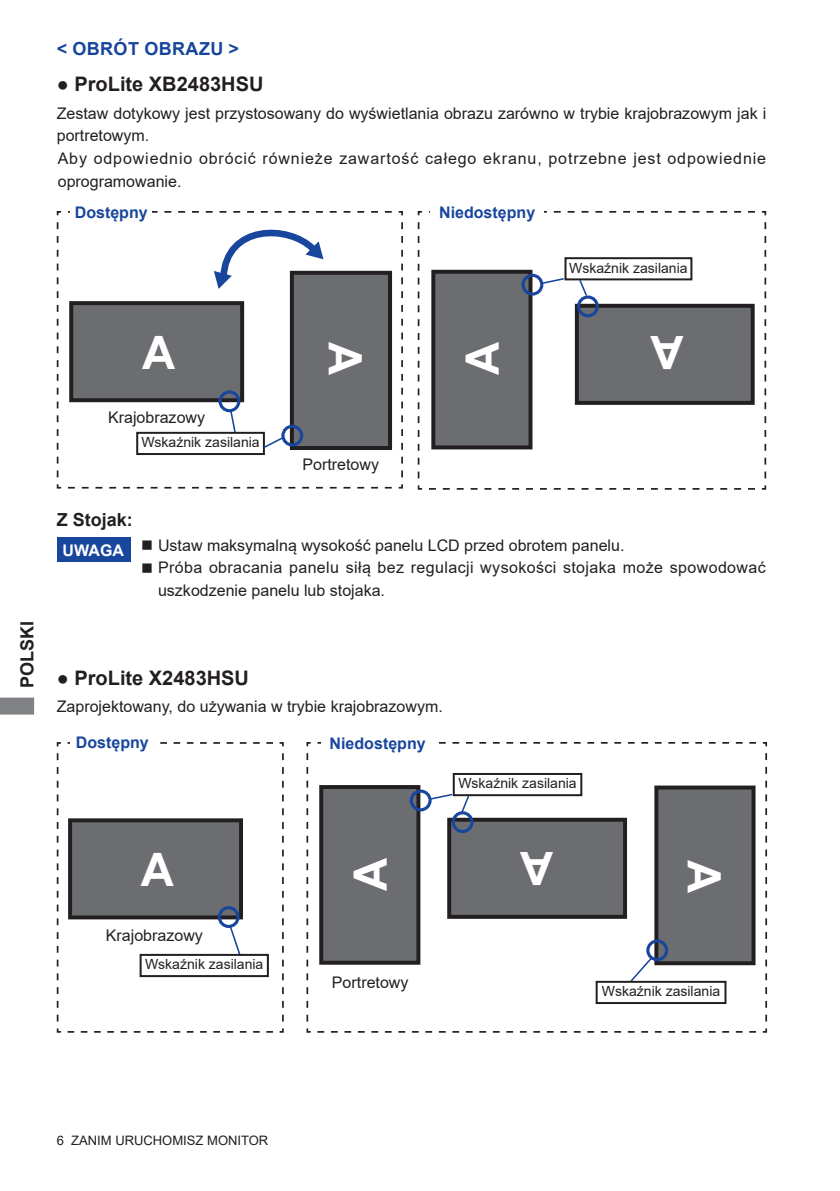
<style>
.page{position:relative;width:840px;height:1191px;background:#fff}
.page>*{position:absolute;margin:0;border:0;box-sizing:border-box;transform-origin:0 0}
.t1{font:700 46px "Arial";color:#fff}
.t2{font:700 20px "Arial";color:#231f20}
.t3{font:700 18px "Arial";color:#231f20}
.t4{font:700 18px "Arial";letter-spacing:.02em;color:#18469d}
.t5{font:16px/22.6px "Arial";color:#231f20}
.t6{font:16px/22.6px "Arial";letter-spacing:.025em;color:#231f20}
.t7{font:700 16px "Arial";color:#18469d}
.t8{font:700 16px "Arial";color:#fff}
.t9{font:14px "Arial";color:#231f20}
.t10{font:13px "Arial";color:#231f20}
.s1{font-weight:400}
</style>
<div class="page">
<svg style="left:0;top:697px;width:34px;height:17px"></svg>
<svg style="left:56px;top:211px;width:347px;height:278px"></svg>
<div style="left:71px;top:303px;width:171px;height:97px;background:#6c6d70"></div>
<div style="left:69px;top:301px;width:175px;height:101px;border:4px solid #231f20"></div>
<div style="left:292px;top:273px;width:98px;height:175px;background:#6c6d70"></div>
<div style="left:290px;top:271px;width:102px;height:179px;border:4px solid #231f20"></div>
<div style="left:70px;top:204px;width:82px;height:21px;background:#fff"></div>
<div style="left:218px;top:390px;width:22px;height:22px;border:3px solid #18469d;border-radius:50%"></div>
<svg style="left:229px;top:410px;width:8px;height:22px"></svg>
<div style="left:136px;top:432px;width:129px;height:23px;border:2px solid #231f20"></div>
<div style="left:281px;top:425px;width:22px;height:21px;border:3px solid #18469d;border-radius:50%"></div>
<svg style="left:262px;top:436px;width:22px;height:13px"></svg>
<svg style="left:417px;top:211px;width:349px;height:279px"></svg>
<div style="left:576px;top:306px;width:176px;height:97px;background:#6c6d70"></div>
<div style="left:574px;top:304px;width:180px;height:101px;border:4px solid #231f20"></div>
<div style="left:433px;top:272px;width:97px;height:175px;background:#6c6d70"></div>
<div style="left:431px;top:270px;width:101px;height:179px;border:4px solid #231f20"></div>
<div style="left:430px;top:204px;width:114px;height:19px;background:#fff"></div>
<div style="left:521px;top:274px;width:22px;height:22px;border:3px solid #18469d;border-radius:50%"></div>
<svg style="left:540px;top:277px;width:24px;height:8px"></svg>
<div style="left:564px;top:257px;width:128px;height:23px;border:2px solid #231f20"></div>
<div style="left:576px;top:295px;width:22px;height:22px;border:3px solid #18469d;border-radius:50%"></div>
<svg style="left:577px;top:279px;width:11px;height:18px"></svg>
<svg style="left:56px;top:742px;width:228px;height:291px"></svg>
<div style="left:70px;top:820px;width:171px;height:97px;background:#6c6d70"></div>
<div style="left:68px;top:818px;width:175px;height:101px;border:4px solid #231f20"></div>
<div style="left:70px;top:734px;width:84px;height:19px;background:#fff"></div>
<div style="left:218px;top:906px;width:21px;height:22px;border:3px solid #18469d;border-radius:50%"></div>
<svg style="left:228px;top:924px;width:13px;height:30px"></svg>
<div style="left:139px;top:954px;width:130px;height:23px;border:2px solid #231f20"></div>
<svg style="left:306px;top:742px;width:461px;height:291px"></svg>
<div style="left:449px;top:819px;width:175px;height:98px;background:#6c6d70"></div>
<div style="left:447px;top:817px;width:179px;height:101px;border:4px solid #231f20"></div>
<div style="left:321px;top:787px;width:97px;height:175px;background:#6c6d70"></div>
<div style="left:319px;top:785px;width:101px;height:179px;border:4px solid #231f20"></div>
<div style="left:320px;top:735px;width:114px;height:22px;background:#fff"></div>
<div style="left:656px;top:787px;width:97px;height:176px;background:#6c6d70"></div>
<div style="left:654px;top:785px;width:101px;height:180px;border:4px solid #231f20"></div>
<div style="left:409px;top:789px;width:22px;height:22px;border:3px solid #18469d;border-radius:50%"></div>
<svg style="left:429px;top:793px;width:24px;height:7px"></svg>
<div style="left:452px;top:773px;width:130px;height:23px;border:2px solid #231f20"></div>
<div style="left:451px;top:811px;width:22px;height:22px;border:3px solid #18469d;border-radius:50%"></div>
<svg style="left:460px;top:794px;width:10px;height:20px"></svg>
<div style="left:646px;top:939px;width:21px;height:22px;border:3px solid #18469d;border-radius:50%"></div>
<svg style="left:628px;top:955px;width:25px;height:25px"></svg>
<div style="left:595px;top:980px;width:131px;height:24px;border:2px solid #231f20"></div>
<div style="left:57px;top:537px;width:73px;height:25px;background:#18469d"></div>
<svg style="left:214px;top:230px;width:109px;height:59px"></svg>
<p class="t4" style="left:57px;top:36px;width:184px">&lt; OBRÓT OBRAZU &gt;</p>
<p class="t2" style="left:57px;top:70px;width:208px"><span class="s1">●</span> ProLite XB2483HSU</p>
<p class="t5" style="left:57px;top:102px;width:710px">Zestaw dotykowy jest przystosowany do wyświetlania obrazu zarówno w trybie krajobrazowym jak i portretowym.<br>Aby odpowiednio obrócić równieże zawartość całego ekranu, potrzebne jest odpowiednie oprogramowanie.</p>
<p class="t7" style="left:75px;top:201px;width:74px">Dostępny</p>
<p class="t7" style="left:439px;top:201px;width:98px">Niedostępny</p>
<p class="t9" style="left:569px;top:258px;width:120px">Wskaźnik zasilania</p>
<p class="t3" style="left:14px;top:688px;width:69px;rotate:-90deg">POLSKI</p>
<p class="t5" style="left:108px;top:406px;width:98px">Krajobrazowy</p>
<p class="t9" style="left:141px;top:433px;width:120px">Wskaźnik zasilania</p>
<h1 class="t1" style="left:377px;top:342px;width:35px;rotate:90deg">A</h1>
<p class="t5" style="left:302px;top:453px;width:78px">Portretowy</p>
<h1 class="t1" style="left:450px;top:375px;width:35px;rotate:-90deg">A</h1>
<h1 class="t1" style="left:683px;top:384px;width:35px;rotate:-180deg">A</h1>
<p class="t3" style="left:57px;top:507px;width:78px">Z Stojak:</p>
<p class="t8" style="left:63px;top:538px;width:63px">UWAGA</p>
<p class="t5" style="left:141px;top:534px;width:484px">■ Ustaw maksymalną wysokość panelu LCD przed obrotem panelu.</p>
<p class="t6" style="left:158px;top:556px;width:609px;text-indent:-17px">■ Próba obracania panelu siłą bez regulacji wysokości stojaka może spowodować uszkodzenie panelu lub stojaka.</p>
<p class="t2" style="left:57px;top:663px;width:194px"><span class="s1">●</span> ProLite X2483HSU</p>
<p class="t5" style="left:57px;top:695px;width:387px">Zaprojektowany, do używania w trybie krajobrazowym.</p>
<p class="t7" style="left:76px;top:730px;width:74px">Dostępny</p>
<p class="t7" style="left:329px;top:732px;width:98px">Niedostępny</p>
<p class="t9" style="left:458px;top:774px;width:120px">Wskaźnik zasilania</p>
<p class="t5" style="left:106px;top:924px;width:98px">Krajobrazowy</p>
<p class="t9" style="left:145px;top:954px;width:120px">Wskaźnik zasilania</p>
<h1 class="t1" style="left:338px;top:890px;width:35px;rotate:-90deg">A</h1>
<p class="t5" style="left:332px;top:970px;width:78px">Portretowy</p>
<h1 class="t1" style="left:553px;top:900px;width:35px;rotate:-180deg">A</h1>
<h1 class="t1" style="left:736px;top:859px;width:35px;rotate:90deg">A</h1>
<p class="t9" style="left:601px;top:981px;width:120px">Wskaźnik zasilania</p>
<p class="t10" style="left:57px;top:1131px;width:213px">6 ZANIM URUCHOMISZ MONITOR</p>
</div>
